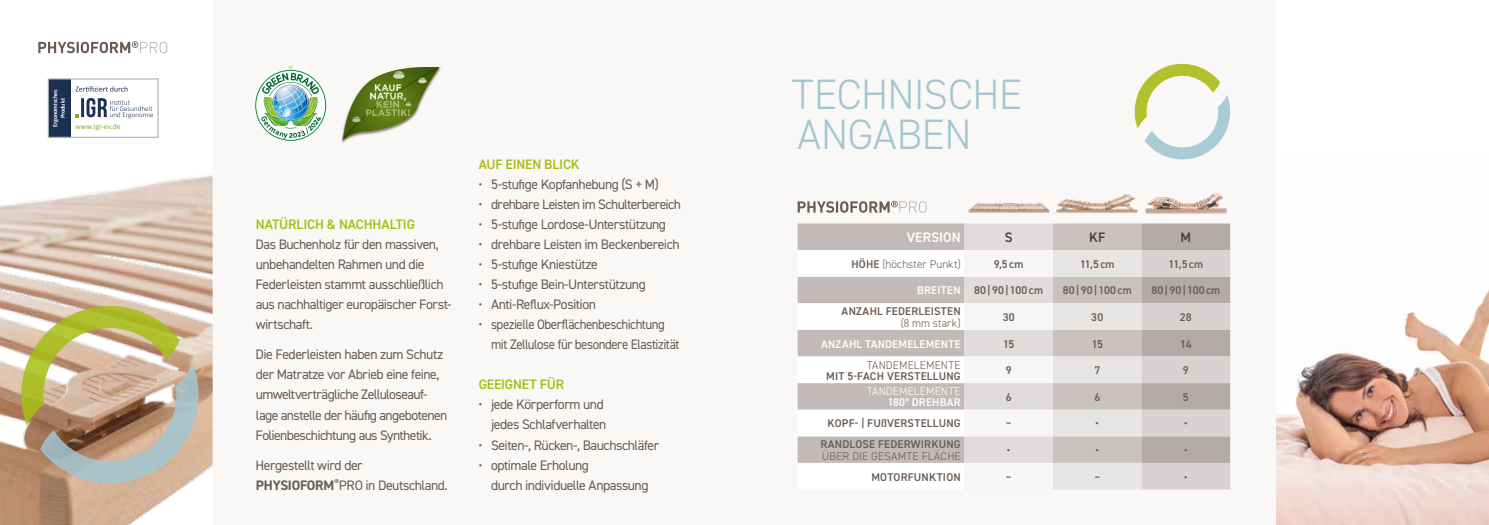
<style>
.page{position:relative;width:1489px;height:525px;background:#fff}
.page>*{position:absolute;margin:0;border:0;box-sizing:border-box;transform-origin:0 0}
.t1{font:300 42.5px/40px "DIN2014";letter-spacing:-.005em;color:#a2c6d1}
.t2{font:13.75px/20px "DIN2014";letter-spacing:-.035em;color:#695b52}
.t3{font:600 13.75px "DIN2014";letter-spacing:-.015em;color:#a6be14}
.t4{font:600 13.75px "DIN2014";letter-spacing:.01em;color:#fff}
.t5{font:600 13.75px "DIN2014";color:#493f39}
.t6{font:600 11.25px "DIN2014";letter-spacing:.02em;color:#695b52}
.t7{font:300 11.25px "DIN2014";letter-spacing:.01em;color:#695b52}
.t8{font:600 11.25px "DIN2014";letter-spacing:.02em;color:#fff}
.t9{font:300 11.25px "DIN2014";letter-spacing:.01em;color:#fff}
.t10{font:7.88px "Calibri";color:#7db729}
.t11{font:700 6px/7.9px "Calibri";color:#fff;text-align:center}
.s1{font-weight:700}
.s2{font-weight:600}
.s3{color:#fff}
</style>
<div class="page">
<div style="left:744px;top:0;width:744px;height:524px;background:#faf8f6"></div>
<div style="left:213px;top:0;width:531px;height:524px;background:#faf8f6"></div>
<img style="left:0;top:175px;width:213px;height:349px">
<svg style="left:38px;top:41px;width:129px;height:12px"></svg>
<svg style="left:12px;top:295px;width:196px;height:198px"></svg>
<svg style="left:1134px;top:63px;width:96px;height:97px"></svg>
<div style="left:1276px;top:0;width:212px;height:524px;background:#fff"></div>
<img style="left:1276px;top:289px;width:212px;height:235px">
<img style="left:255px;top:65px;width:71px;height:76px">
<div style="left:797px;top:223px;width:167px;height:27px;background:#c2bab9"></div>
<svg style="left:797px;top:277px;width:167px;height:186px;fill:#c2bab9"></svg>
<svg style="left:964px;top:223px;width:266px;height:266px"></svg>
<svg style="left:797px;top:201px;width:129px;height:11px"></svg>
<img style="left:968px;top:202px;width:82px;height:11px">
<img style="left:1056px;top:193px;width:82px;height:20px">
<img style="left:1145px;top:193px;width:82px;height:21px">
<svg style="left:342px;top:67px;width:97px;height:75px"></svg>
<div style="left:48px;top:79px;width:23px;height:59px;background:#1b3153"></div>
<div style="left:48px;top:78px;width:111px;height:60px;border:1px solid #b3b2b2"></div>
<svg style="left:75px;top:86px;width:52px;height:6px"></svg>
<svg style="left:75px;top:98px;width:78px;height:20px"></svg>
<p class="t11" style="left:51px;top:127px;width:39px;rotate:-90deg">Ergonomisches<br>Produkt</p>
<p class="t10" style="left:75px;top:121px;width:47px">www.igr-ev.de</p>
<p class="t3" style="left:256px;top:215px;width:161px">NATÜRLICH &amp; NACHHALTIG</p>
<p class="t2" style="left:255px;top:234px;width:197px">Das Buchenholz für den massiven, unbehandelten Rahmen und die<br>Federleisten stammt ausschließlich aus nachhaltiger europäischer Forst&shy;wirtschaft.</p>
<p class="t2" style="left:255px;top:344px;width:193px">Die Federleisten haben zum Schutz der Matratze vor Abrieb eine feine, umweltverträgliche Zelluloseauf&shy;lage anstelle der häufig angebotenen Folienbeschichtung aus Synthetik.</p>
<p class="t2" style="left:255px;top:454px;width:194px">Hergestellt wird der<br><span class="s1">PHYSIOFORM</span><sup>®</sup>PRO in Deutschland.</p>
<p class="t3" style="left:478px;top:155px;width:103px">AUF EINEN BLICK</p>
<p class="t2" style="left:478px;top:174px;width:182px">• 5-stufige Kopfanhebung (S + M)</p>
<p class="t2" style="left:478px;top:194px;width:204px">• drehbare Leisten im Schulterbereich</p>
<p class="t2" style="left:478px;top:214px;width:189px">• 5-stufige Lordose-Unterstützung</p>
<p class="t2" style="left:478px;top:234px;width:202px">• drehbare Leisten im Beckenbereich</p>
<p class="t2" style="left:478px;top:254px;width:121px">• 5-stufige Kniestütze</p>
<p class="t2" style="left:478px;top:274px;width:169px">• 5-stufige Bein-Unterstützung</p>
<p class="t2" style="left:478px;top:294px;width:119px">• Anti-Reflux-Position</p>
<p class="t2" style="left:491px;top:314px;width:190px;text-indent:-13px">• spezielle Oberflächenbeschichtung mit Zellulose für besondere Elastizität</p>
<p class="t3" style="left:478px;top:375px;width:87px">GEEIGNET FÜR</p>
<p class="t2" style="left:478px;top:394px;width:129px;text-align:right">• jede Körperform und jedes Schlafverhalten</p>
<p class="t2" style="left:478px;top:434px;width:182px">• Seiten-, Rücken-, Bauchschläfer</p>
<p class="t2" style="left:491px;top:454px;width:159px;text-indent:-12px">• optimale Erholung<br>durch individuelle Anpassung</p>
<h1 class="t1" style="left:791px;top:74px;width:232px">TECHNISCHE<br>ANGABEN</h1>
<p class="t4" style="left:906px;top:228px;width:55px">VERSION</p>
<p class="t5" style="left:1004px;top:228px;width:9px">S</p>
<p class="t5" style="left:1089px;top:228px;width:18px">KF</p>
<p class="t5" style="left:1180px;top:228px;width:12px">M</p>
<p class="t7" style="left:851px;top:257px;width:111px"><span class="s2">HÖHE</span> (höchster Punkt)</p>
<p class="t6" style="left:993px;top:256px;width:31px">9,5cm</p>
<p class="t6" style="left:1079px;top:256px;width:36px">11,5cm</p>
<p class="t6" style="left:1168px;top:256px;width:36px">11,5cm</p>
<p class="t6" style="left:917px;top:283px;width:127px"><span class="s3">BREITEN</span> 80|90|100cm</p>
<p class="t6" style="left:1062px;top:283px;width:70px">80|90|100cm</p>
<p class="t6" style="left:1151px;top:283px;width:70px">80|90|100cm</p>
<p class="t6" style="left:841px;top:304px;width:121px">ANZAHL FEDERLEISTEN</p>
<p class="t7" style="left:900px;top:316px;width:62px">(8 mm stark)</p>
<p class="t6" style="left:1002px;top:309px;width:13px">30</p>
<p class="t6" style="left:1091px;top:309px;width:13px">30</p>
<p class="t6" style="left:1179px;top:309px;width:13px">28</p>
<p class="t8" style="left:821px;top:336px;width:141px">ANZAHL TANDEMELEMENTE</p>
<p class="t6" style="left:1002px;top:336px;width:13px">15</p>
<p class="t6" style="left:1091px;top:336px;width:13px">15</p>
<p class="t6" style="left:1180px;top:336px;width:13px">14</p>
<p class="t7" style="left:866px;top:357px;width:95px">TANDEMELEMENTE</p>
<p class="t6" style="left:826px;top:368px;width:136px">MIT 5-FACH VERSTELLUNG</p>
<p class="t6" style="left:1005px;top:362px;width:7px">9</p>
<p class="t6" style="left:1094px;top:362px;width:7px">7</p>
<p class="t6" style="left:1182px;top:362px;width:7px">9</p>
<p class="t9" style="left:866px;top:384px;width:95px">TANDEMELEMENTE</p>
<p class="t8" style="left:887px;top:395px;width:74px">180° DREHBAR</p>
<p class="t6" style="left:1005px;top:389px;width:7px">6</p>
<p class="t6" style="left:1094px;top:389px;width:7px">6</p>
<p class="t6" style="left:1182px;top:389px;width:7px">5</p>
<p class="t6" style="left:827px;top:416px;width:135px">KOPF- | FUßVERSTELLUNG</p>
<p class="t6" style="left:1005px;top:416px;width:7px">–</p>
<p class="t6" style="left:1095px;top:416px;width:5px">•</p>
<p class="t6" style="left:1184px;top:416px;width:5px">•</p>
<p class="t6" style="left:820px;top:437px;width:142px">RANDLOSE FEDERWIRKUNG</p>
<p class="t7" style="left:821px;top:448px;width:140px">ÜBER DIE GESAMTE FLÄCHE</p>
<p class="t6" style="left:1006px;top:442px;width:5px">•</p>
<p class="t6" style="left:1095px;top:442px;width:5px">•</p>
<p class="t6" style="left:1184px;top:442px;width:5px">•</p>
<p class="t6" style="left:871px;top:469px;width:91px">MOTORFUNKTION</p>
<p class="t6" style="left:1005px;top:469px;width:7px">–</p>
<p class="t6" style="left:1094px;top:469px;width:7px">–</p>
<p class="t6" style="left:1184px;top:469px;width:5px">•</p>
</div>
